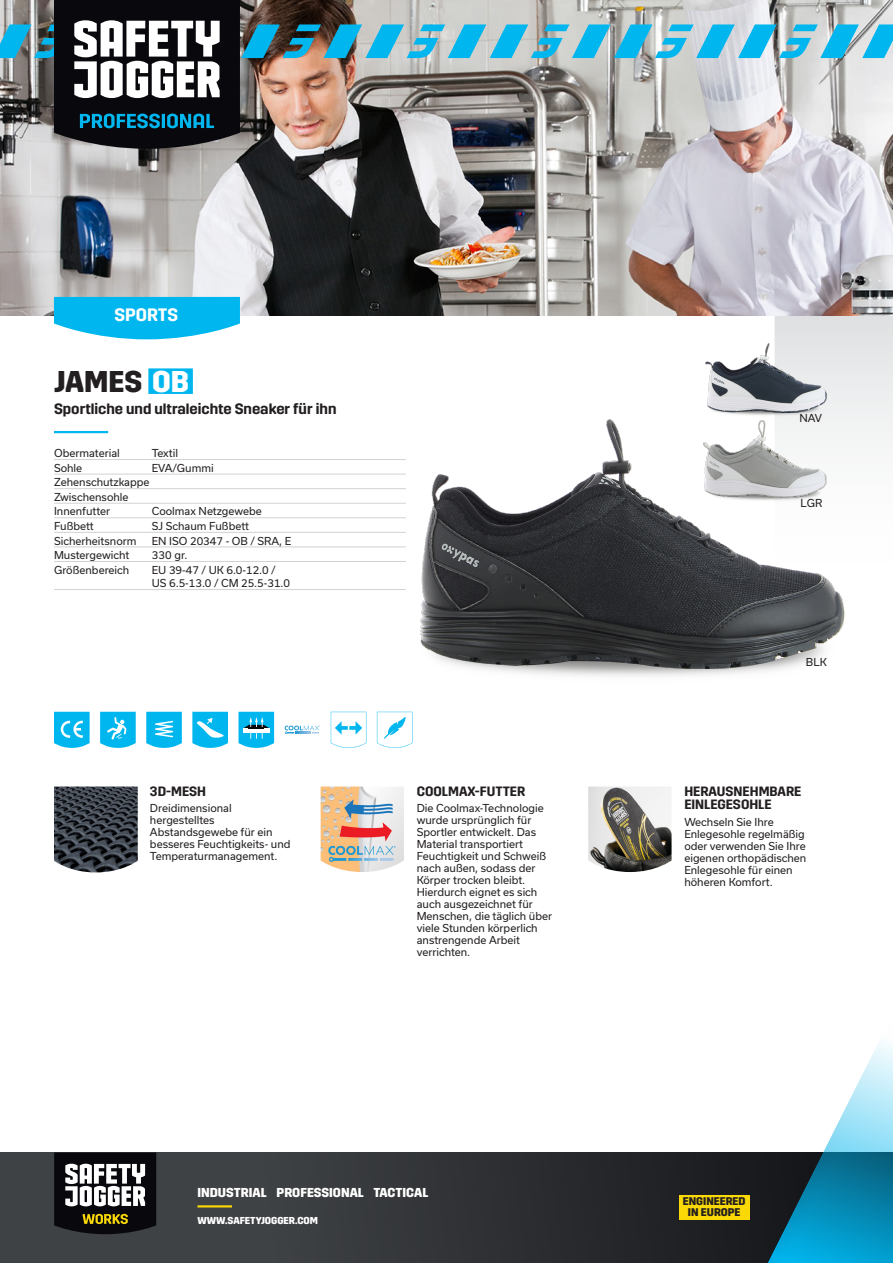
<style>
.page{position:relative;width:893px;height:1263px;background:#fff}
.page>*{position:absolute;margin:0;border:0;box-sizing:border-box;transform-origin:0 0}
.article_name_PRF{font:700 30px "Trim";color:#231f20}
.category_tag_PRF-TCT{font:600 18px "Trim";color:#fff}
.t1{font:600 15px "Trim";color:#231f20}
.feature_title{font:600 13.5px/13.5px "Trim";color:#231f20}
.t2{font:700 12.9px "Trim";color:#fff}
.t3{font:700 11.1px/10.9px "Trim";color:#231f20;text-align:center}
.feature_text{font:10.5px/12px "Usual";color:#231f20}
.specifications{font:10.5px/13.5px "Usual";color:#231f20}
.color{font:10.5px "Usual";letter-spacing:.015em;color:#231f20}
.t4{font:700 10.05px "Trim";color:#fff}
.s1{color:#fff}
</style>
<div class="page">
<svg style="left:0;top:1152px;width:749px;height:111px;background:#323437"></svg>
<div style="left:679px;top:1195px;width:70px;height:24px;background:#fad906"></div>
<hr style="left:197px;top:1205px;width:35px;height:2px;background:#fad906">
<svg style="left:775px;top:315px;width:118px;height:128px;fill:#e8e9ea"></svg>
<svg style="left:54px;top:1152px;width:102px;height:82px"></svg>
<div style="left:749px;top:976px;width:144px;height:287px;background:#231f20;opacity:.05"></div>
<img style="left:0;top:149px;width:893px;height:166px">
<img style="left:0;top:0;width:893px;height:149px">
<img style="left:421px;top:420px;width:424px;height:249px">
<div style="left:148px;top:368px;width:45px;height:26px;background:#00b6ef"></div>
<hr style="left:54px;top:431px;width:54px;height:2px;background:#00b6ef">
<hr style="left:54px;top:459px;width:352px;height:1px;background:#d1d2d4">
<hr style="left:54px;top:474px;width:352px;height:1px;background:#d1d2d4">
<hr style="left:54px;top:488px;width:352px;height:1px;background:#d1d2d4">
<hr style="left:54px;top:503px;width:352px;height:1px;background:#d1d2d4">
<hr style="left:54px;top:517px;width:352px;height:1px;background:#d1d2d4">
<hr style="left:54px;top:532px;width:352px;height:1px;background:#d1d2d4">
<hr style="left:54px;top:547px;width:352px;height:1px;background:#d1d2d4">
<hr style="left:54px;top:561px;width:352px;height:1px;background:#d1d2d4">
<hr style="left:54px;top:589px;width:352px;height:1px;background:#d1d2d4">
<img style="left:704px;top:497px;width:123px;height:9px">
<img style="left:703px;top:382px;width:124px;height:115px">
<img style="left:54px;top:786px;width:84px;height:86px">
<img style="left:321px;top:786px;width:83px;height:86px">
<img style="left:588px;top:786px;width:84px;height:86px">
<img style="left:703px;top:343px;width:123px;height:69px">
<svg style="left:54px;top:712px;width:36px;height:36px"></svg>
<svg style="left:146px;top:712px;width:36px;height:36px"></svg>
<svg style="left:192px;top:712px;width:36px;height:36px"></svg>
<svg style="left:238px;top:712px;width:36px;height:36px"></svg>
<svg style="left:285px;top:726px;width:35px;height:8px"></svg>
<svg style="left:331px;top:712px;width:35px;height:36px"></svg>
<svg style="left:377px;top:712px;width:35px;height:36px"></svg>
<svg style="left:100px;top:712px;width:36px;height:36px"></svg>
<svg style="left:54px;top:297px;width:186px;height:42px;background:#1dbef0"></svg>
<p class="category_tag_PRF-TCT" style="left:114px;top:305px;width:65px">SPORTS</p>
<p class="article_name_PRF" style="left:54px;top:364px;width:137px">JAMES <span class="s1">OB</span></p>
<p class="t1" style="left:54px;top:400px;width:284px">Sportliche und ultraleichte Sneaker für ihn</p>
<p class="specifications" style="left:54px;top:446px;width:67px">Obermaterial</p>
<p class="specifications" style="left:152px;top:446px;width:28px">Textil</p>
<p class="specifications" style="left:54px;top:461px;width:30px">Sohle</p>
<p class="specifications" style="left:152px;top:461px;width:64px">EVA/Gummi</p>
<p class="specifications" style="left:54px;top:476px;width:97px">Zehenschutzkappe</p>
<p class="specifications" style="left:54px;top:490px;width:76px">Zwischensohle</p>
<p class="specifications" style="left:54px;top:505px;width:58px">Innenfutter</p>
<p class="specifications" style="left:152px;top:505px;width:112px">Coolmax Netzgewebe</p>
<p class="specifications" style="left:54px;top:519px;width:41px">Fußbett</p>
<p class="specifications" style="left:152px;top:519px;width:99px">SJ Schaum Fußbett</p>
<p class="specifications" style="left:54px;top:534px;width:84px">Sicherheitsnorm</p>
<p class="specifications" style="left:152px;top:534px;width:141px">EN ISO 20347 - OB / SRA, E</p>
<p class="specifications" style="left:54px;top:548px;width:77px">Mustergewicht</p>
<p class="specifications" style="left:152px;top:548px;width:37px">330 gr.</p>
<p class="specifications" style="left:54px;top:563px;width:77px">Größenbereich</p>
<p class="specifications" style="left:152px;top:563px;width:140px">EU 39-47 / UK 6.0-12.0 /<br>US 6.5-13.0 / CM 25.5-31.0</p>
<p class="feature_title" style="left:150px;top:785px;width:58px">3D-MESH</p>
<p class="feature_text" style="left:150px;top:802px;width:142px">Dreidimensional hergestelltes<br>Abstandsgewebe für ein besseres Feuchtigkeits- und<br>Temperaturmanagement.</p>
<p class="feature_title" style="left:417px;top:785px;width:110px">COOLMAX-FUTTER</p>
<p class="feature_text" style="left:417px;top:802px;width:137px">Die Coolmax-Technologie wurde ursprünglich für<br>Sportler entwickelt. Das<br>Material transportiert<br>Feuchtigkeit und Schweiß nach außen, sodass der<br>Körper trocken bleibt.<br>Hierdurch eignet es sich auch ausgezeichnet für<br>Menschen, die täglich über viele Stunden körperlich anstrengende Arbeit verrichten.</p>
<p class="t2" style="left:197px;top:1185px;width:232px">INDUSTRIAL PROFESSIONAL TACTICAL</p>
<p class="t4" style="left:197px;top:1214px;width:122px">WWW.SAFETYJOGGER.COM</p>
<p class="color" style="left:799px;top:412px;width:24px">NAV</p>
<p class="color" style="left:800px;top:497px;width:24px">LGR</p>
<p class="color" style="left:806px;top:656px;width:22px">BLK</p>
<p class="feature_title" style="left:684px;top:785px;width:119px">HERAUSNEHMBARE<br>EINLEGESOHLE</p>
<p class="feature_text" style="left:684px;top:816px;width:124px">Wechseln Sie Ihre<br>Enlegesohle regelmäßig oder verwenden Sie Ihre eigenen orthopädischen<br>Enlegesohle für einen höheren Komfort.</p>
<p class="t3" style="left:683px;top:1196px;width:64px">ENGINEERED<br>IN EUROPE</p>
</div>
